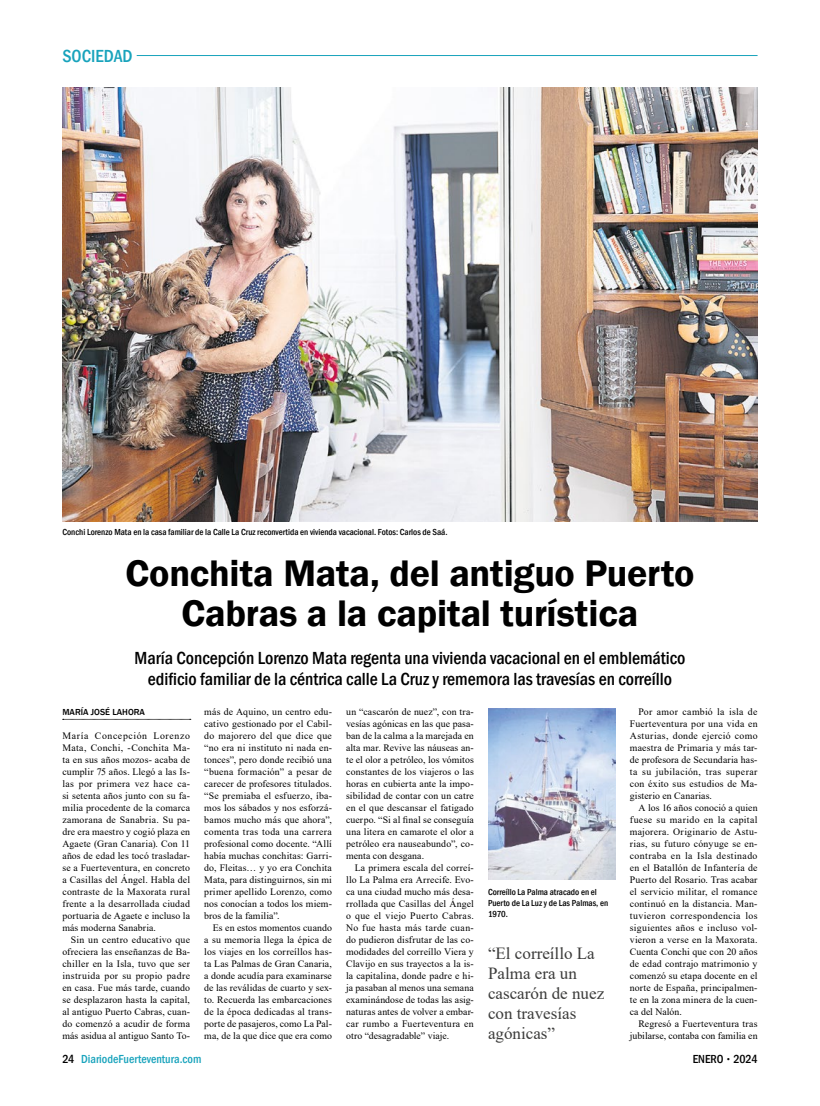
<style>
.page{position:relative;width:820px;height:1106px;background:#fff}
.page>*{position:absolute;margin:0;border:0;box-sizing:border-box;transform-origin:0 0}
.t1{font:600 38px/40px "Franklin Gothic";letter-spacing:-.005em;color:#000;text-align:center}
.t2{font:500 condensed 18px/21px "Franklin Gothic";color:#000;text-align:center}
.t3{font:500 condensed 18px "Franklin Gothic";color:#18a3bc}
.t4{font:17px/20px "Times New Roman";color:#3c3c3b}
.t5{font:500 condensed 12px "Franklin Gothic";color:#18a3bc}
.t6{font:500 condensed 12px "Franklin Gothic";color:#000}
.t7{font:9.8px/12px "Times New Roman";letter-spacing:.015em;color:#000;text-align:justify}
.t8{font:500 condensed 9px/10.8px "Franklin Gothic";color:#000}
.t9{font:500 9px "Franklin Gothic";color:#000}
.s1{color:#000}
.s2{font-size:8px}
</style>
<div class="page">
<img style="left:62px;top:88px;width:695px;height:434px">
<svg style="left:63px;top:719px;width:128px;height:1px"></svg>
<img style="left:488px;top:708px;width:127px;height:171px">
<hr style="left:137px;top:55px;width:620px;height:1px;background:#18a3bc">
<h2 class="t3" style="left:62px;top:44px;width:72px">SOCIEDAD</h2>
<p class="t8" style="left:62px;top:526px;width:386px">Conchi Lorenzo Mata en la casa familiar de la Calle La Cruz reconvertida en vivienda vacacional. Fotos: Carlos de Saá.</p>
<h1 class="t1" style="left:125px;top:554px;width:570px">Conchita Mata, del antiguo Puerto<br>Cabras a la capital turística</h1>
<h2 class="t2" style="left:134px;top:648px;width:552px">María Concepción Lorenzo Mata regenta una vivienda vacacional en el emblemático edificio familiar de la céntrica calle La Cruz y rememora las travesías en correíllo</h2>
<p class="t9" style="left:62px;top:706px;width:84px">MARÍA JOSÉ LAHORA</p>
<p class="t7" style="left:629px;top:705px;width:129px;text-indent:9px">Por amor cambió la isla de Fuerteventura por una vida en Asturias, donde ejerció como maestra de Primaria y más tar&shy;de profesora de Secundaria has&shy;ta su jubilación, tras superar con éxito sus estudios de Ma&shy;gisterio en Canarias.</p>
<p class="t7" style="left:629px;top:801px;width:129px;text-indent:9px">A los 16 años conoció a quien fuese su marido en la capital majorera. Originario de Astu&shy;rias, su futuro cónyuge se en&shy;contraba en la Isla destinado en el Batallón de Infantería de Puerto del Rosario. Tras acabar el servicio militar, el romance continuó en la distancia. Man&shy;tuvieron correspondencia los siguientes años e incluso vol&shy;vieron a verse en la Maxorata.<br>Cuenta Conchi que con 20 años de edad contrajo matrimonio y comenzó su etapa docente en el norte de España, principalmen&shy;te en la zona minera de la cuen&shy;ca del Nalón.</p>
<p class="t7" style="left:629px;top:1017px;width:129px;text-align:right">Regresó a Fuerteventura tras jubilarse, contaba con familia en</p>
<p class="t7" style="left:204px;top:705px;width:129px">más de Aquino, un centro edu&shy;cativo gestionado por el Cabil&shy;do majorero del que dice que “no era ni instituto ni nada en&shy;tonces”, pero donde recibió una “buena formación” a pesar de carecer de profesores titulados. “Se premiaba el esfuerzo, íba&shy;mos los sábados y nos esforzá&shy;bamos mucho más que ahora”, comenta tras toda una carrera profesional como docente. “Allí había muchas conchitas: Garri&shy;do, Fleitas… y yo era Conchita Mata, para distinguirnos, sin mi primer apellido Lorenzo, como nos conocían a todos los miem&shy;bros de la familia”.</p>
<p class="t7" style="left:204px;top:921px;width:129px;text-indent:9px">Es en estos momentos cuando a su memoria llega la épica de los viajes en los correíllos has&shy;ta Las Palmas de Gran Canaria, a donde acudía para examinarse de las reválidas de cuarto y sex&shy;to. Recuerda las embarcaciones de la época dedicadas al trans&shy;porte de pasajeros, como La Pal&shy;ma, de la que dice que era como</p>
<p class="t7" style="left:346px;top:705px;width:129px">un “cascarón de nuez”, con tra&shy;vesías agónicas en las que pasa&shy;ban de la calma a la marejada en alta mar. Revive las náuseas an&shy;te el olor a petróleo, los vómitos constantes de los viajeros o las horas en cubierta ante la impo&shy;sibilidad de contar con un catre en el que descansar el fatigado cuerpo. “Si al final se conseguía una litera en camarote el olor a petróleo era nauseabundo”, co&shy;menta con desgana.</p>
<p class="t7" style="left:346px;top:861px;width:129px;text-indent:9px">La primera escala del correí&shy;llo La Palma era Arrecife. Evo&shy;ca una ciudad mucho más desa&shy;rrollada que Casillas del Ángel o que el viejo Puerto Cabras.<br>No fue hasta más tarde cuan&shy;do pudieron disfrutar de las co&shy;modidades del correíllo Viera y Clavijo en sus trayectos a la is&shy;la capitalina, donde padre e hi&shy;ja pasaban al menos una semana examinándose de todas las asig&shy;naturas antes de volver a embar&shy;car rumbo a Fuerteventura en otro “desagradable” viaje.</p>
<p class="t7" style="left:62px;top:729px;width:129px">María Concepción Lorenzo Mata, Conchi, -Conchita Ma&shy;ta en sus años mozos- acaba de cumplir 75 años. Llegó a las Is&shy;las por primera vez hace ca&shy;si setenta años junto con su fa&shy;milia procedente de la comarca zamorana de Sanabria. Su pa&shy;dre era maestro y cogió plaza en Agaete (Gran Canaria). Con 11 años de edad les tocó trasladar&shy;se a Fuerteventura, en concreto a Casillas del Ángel. Habla del contraste de la Maxorata rural frente a la desarrollada ciudad portuaria de Agaete e incluso la más moderna Sanabria.</p>
<p class="t7" style="left:62px;top:933px;width:129px;text-indent:9px">Sin un centro educativo que ofreciera las enseñanzas de Ba&shy;chiller en la Isla, tuvo que ser instruida por su propio padre en casa. Fue más tarde, cuando se desplazaron hasta la capital, al antiguo Puerto Cabras, cuan&shy;do comenzó a acudir de forma más asidua al antiguo Santo To-</p>
<p class="t8" style="left:488px;top:886px;width:122px">Correíllo La Palma atracado en el<br>Puerto de La Luz y de Las Palmas, en<br>1970.</p>
<h3 class="t4" style="left:488px;top:943px;width:118px">“El correíllo La<br>Palma era un cascarón de nuez con travesías agónicas”</h3>
<p class="t5" style="left:62px;top:1050px;width:140px"><span class="s1">24</span> DiariodeFuerteventura.com</p>
<p class="t6" style="left:692px;top:1050px;width:66px">ENERO <span class="s2">•</span> 2024</p>
</div>
